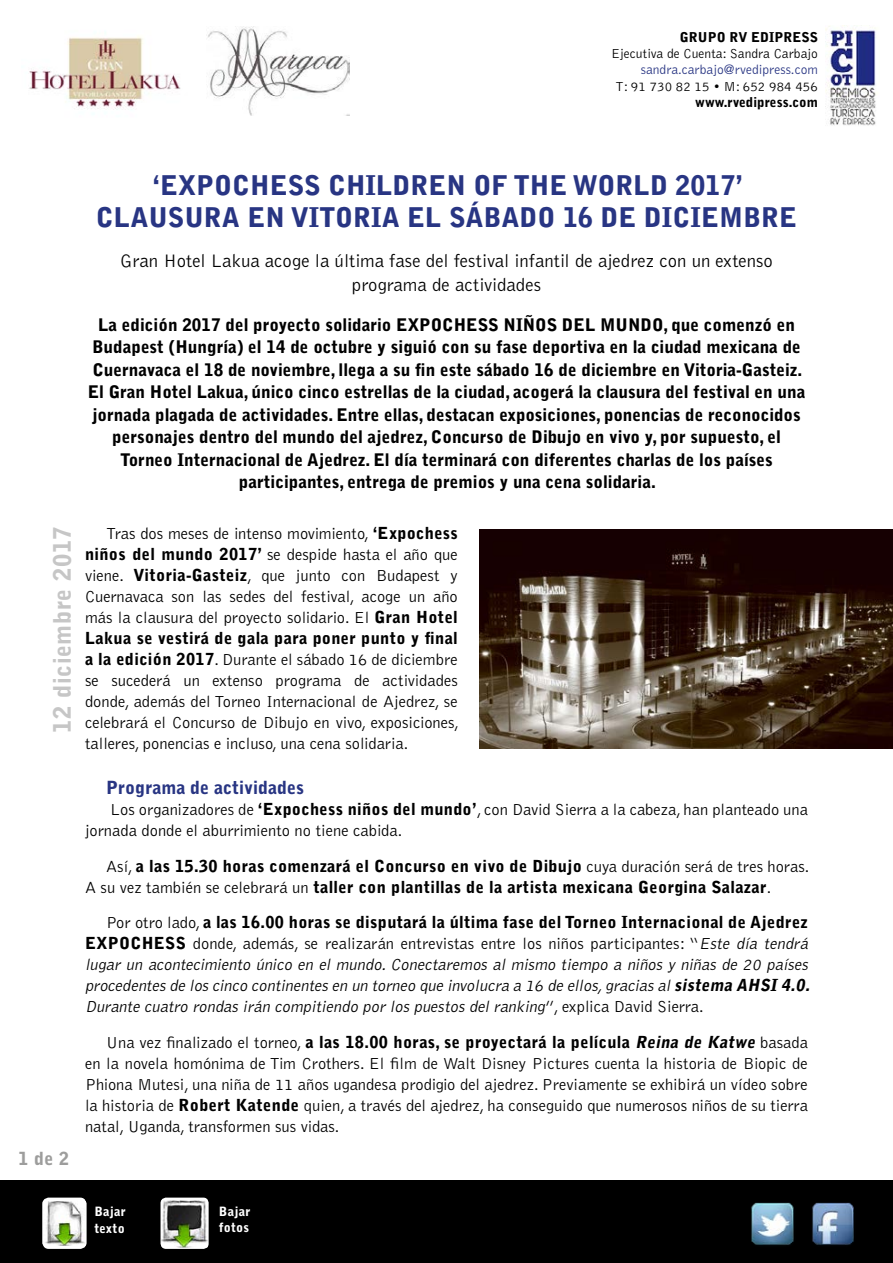
<style>
.page{position:relative;width:893px;height:1263px;background:#fff}
.page>*{position:absolute;margin:0;border:0;box-sizing:border-box;transform-origin:0 0}
.t1{font:900 27px/32.4px "Bell Gothic";color:#283583;text-align:center}
.t2{font:900 24px "Bell Gothic";letter-spacing:.02em;color:#c6c6c6}
.t3{font:300 18.75px/23.2px "Bell Gothic";color:#000;text-align:center}
.t4{font:900 18px "Bell Gothic";color:#283583}
.t5{font:900 18px "Bell Gothic";color:#9d9d9c}
.t6{font:900 17.25px/22.5px "Bell Gothic";color:#000;text-align:center}
.t7{font:300 16.5px/21px "Bell Gothic";color:#000;text-align:justify}
.t8{font:italic 300 16.5px/21px "Bell Gothic";color:#000}
.t9{font:900 16.5px/21px "Bell Gothic";letter-spacing:.02em;color:#000}
.t10{font:300 13.5px "Bell Gothic";color:#000}
.t11{font:900 13.5px "Bell Gothic";color:#000}
.t12{font:300 13.5px "Bell Gothic";color:#283583}
.t13{font:900 12.75px/16.5px "Bell Gothic";letter-spacing:.02em;color:#fff}
.s1{font-weight:900}
.s2{font-weight:300}
.s3{font-style:normal}
.s4{font-weight:900;font-style:normal}
.s5{font-weight:900;font-style:italic}
</style>
<div class="page">
<img style="left:29px;top:36px;width:152px;height:74px">
<div style="left:0;top:1180px;width:893px;height:83px;background:#000"></div>
<div style="left:43px;top:1197px;width:43px;height:52px;background:#fff;border-radius:6px"></div>
<img style="left:45px;top:1201px;width:40px;height:44px">
<div style="left:161px;top:1197px;width:48px;height:52px;background:#fff;border-radius:5px"></div>
<img style="left:161px;top:1200px;width:47px;height:47px">
<img style="left:208px;top:26px;width:142px;height:89px">
<img style="left:826px;top:26px;width:50px;height:100px">
<img style="left:751px;top:1202px;width:43px;height:44px">
<img style="left:812px;top:1202px;width:42px;height:44px">
<img style="left:479px;top:529px;width:414px;height:219px">
<p class="t11" style="left:680px;top:29px;width:139px">GRUPO RV EDIPRESS</p>
<p class="t10" style="left:611px;top:47px;width:208px">Ejecutiva de Cuenta: Sandra Carbajo</p>
<p class="t12" style="left:641px;top:63px;width:179px">sandra.carbajo@rvedipress.com</p>
<p class="t10" style="left:616px;top:79px;width:204px">T: 91 730 82 15 • M: 652 984 456</p>
<p class="t11" style="left:695px;top:94px;width:124px">www.rvedipress.com</p>
<h2 class="t2" style="left:48px;top:732px;width:208px;rotate:-90deg">12 diciembre 2017</h2>
<p class="t5" style="left:18px;top:1148px;width:52px">1 de 2</p>
<h1 class="t1" style="left:96px;top:169px;width:703px">‘EXPOCHESS CHILDREN OF THE WORLD 2017’<br>CLAUSURA EN VITORIA EL SÁBADO 16 DE DICIEMBRE</h1>
<p class="t3" style="left:120px;top:250px;width:654px">Gran Hotel Lakua acoge la última fase del festival infantil de ajedrez con un extenso programa de actividades</p>
<p class="t6" style="left:88px;top:314px;width:719px">La edición 2017 del proyecto solidario EXPOCHESS NIÑOS DEL MUNDO, que comenzó en Budapest (Hungría) el 14 de octubre y siguió con su fase deportiva en la ciudad mexicana de Cuernavaca el 18 de noviembre, llega a su fin este sábado 16 de diciembre en Vitoria-Gasteiz.<br>El Gran Hotel Lakua, único cinco estrellas de la ciudad, acogerá la clausura del festival en una jornada plagada de actividades. Entre ellas, destacan exposiciones, ponencias de reconocidos personajes dentro del mundo del ajedrez, Concurso de Dibujo en vivo y, por supuesto, el Torneo Internacional de Ajedrez. El día terminará con diferentes charlas de los países participantes, entrega de premios y una cena solidaria.</p>
<p class="t7" style="left:85px;top:524px;width:376px;text-indent:21px">Tras dos meses de intenso movimiento, <span class="s1">‘Expochess niños del mundo 2017’</span> se despide hasta el año que viene. <span class="s1">Vitoria-Gasteiz</span>, que junto con Budapest y Cuernavaca son las sedes del festival, acoge un año más la clausura del proyecto solidario. El <span class="s1">Gran Hotel Lakua se vestirá de gala para poner punto y final a la edición 2017</span>. Durante el sábado 16 de diciembre se sucederá un extenso programa de actividades donde, además del Torneo Internacional de Ajedrez, se celebrará el Concurso de Dibujo en vivo, exposiciones, talleres, ponencias e incluso, una cena solidaria.</p>
<p class="t4" style="left:106px;top:777px;width:199px">Programa de actividades</p>
<p class="t7" style="left:85px;top:799px;width:724px;text-indent:25px">Los organizadores de <span class="s1">‘Expochess niños del mundo’</span>, con David Sierra a la cabeza, han planteado una jornada donde el aburrimiento no tiene cabida.</p>
<p class="t9" style="left:85px;top:855px;width:726px;text-indent:21px"><span class="s2">Así,</span> a las 15.30 horas comenzará el Concurso en vivo de Dibujo <span class="s2">cuya duración será de tres horas.<br>A su vez también se celebrará un</span> taller con plantillas de la artista mexicana Georgina Salazar<span class="s2">.</span></p>
<p class="t8" style="left:85px;top:913px;width:729px;text-indent:21px"><span class="s3">Por otro lado,</span> <span class="s4">a las 16.00 horas se disputará la última fase del Torneo Internacional de Ajedrez EXPOCHESS</span> <span class="s3">donde, además, se realizarán entrevistas entre los niños participantes: “</span>Este día tendrá lugar un acontecimiento único en el mundo.Conectaremos al mismo tiempo a niños y niñas de 20 países procedentes de los cinco continentes en un torneo que involucra a 16 de ellos,gracias al<span class="s1">sistema AHSI 4.0.<br></span>Durante cuatro rondas irán compitiendo por los puestos del ranking<span class="s3">” , ex p l i c a D av i d S i e r ra .</span></p>
<p class="t7" style="left:85px;top:1033px;width:724px;text-indent:21px">Una vez finalizado el torneo, <span class="s1">a las 18.00 horas, se proyectará la película</span> <span class="s5">Reina de Katwe</span> basada en la novela homónima de Tim Crothers. El film de Walt Disney Pictures cuenta la historia de Biopic de Phiona Mutesi, una niña de 11 años ugandesa prodigio del ajedrez. Previamente se exhibirá un vídeo sobre la historia de <span class="s1">Robert Katende</span> quien, a través del ajedrez, ha conseguido que numerosos niños de su tierra natal, Uganda, transformen sus vidas.</p>
<p class="t13" style="left:94px;top:1204px;width:33px">Bajar texto</p>
<p class="t13" style="left:219px;top:1203px;width:33px">Bajar fotos</p>
</div>
